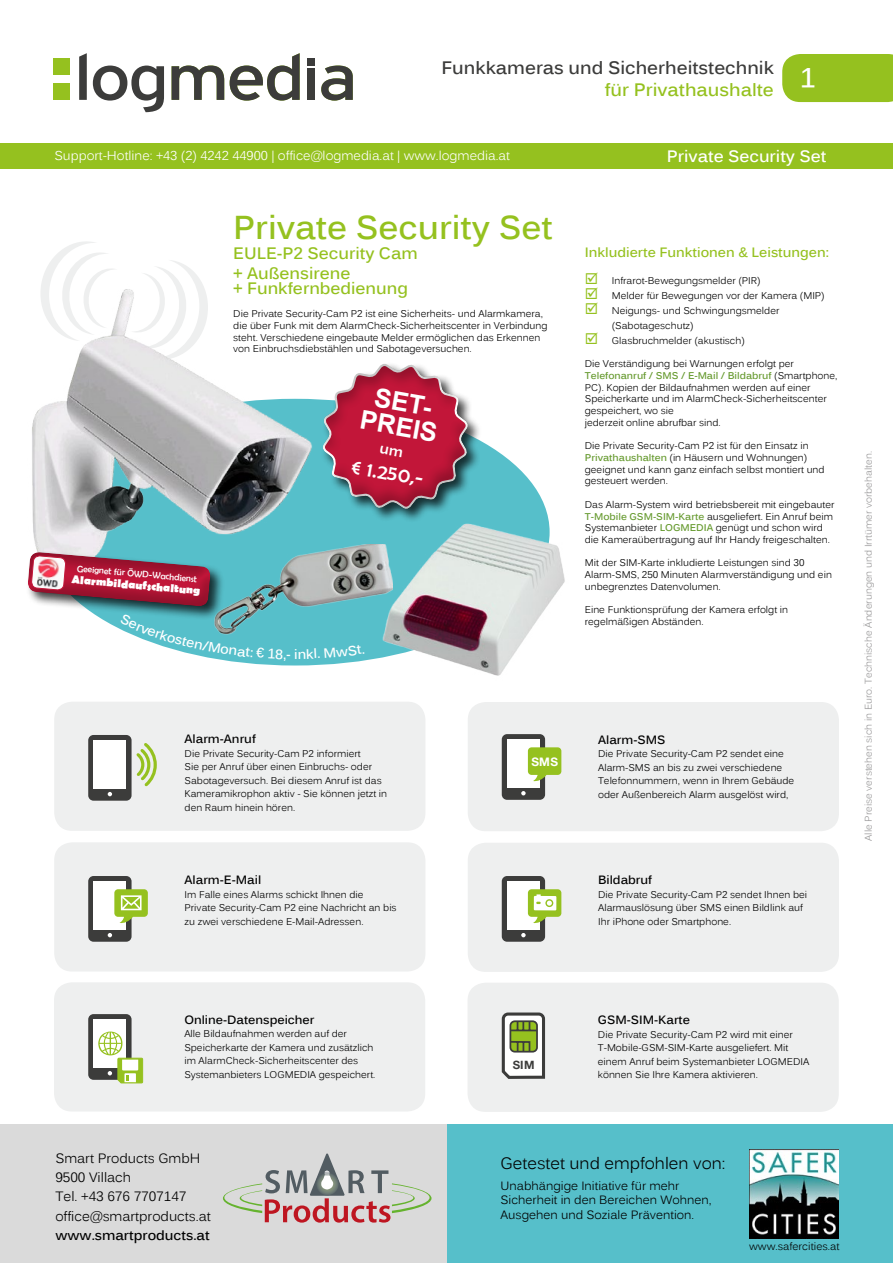
<style>
.page{position:relative;width:893px;height:1263px;background:#fff}
.page>*{position:absolute;margin:0;border:0;box-sizing:border-box;transform-origin:0 0}
.t1{font:700 33px "Kalinga";color:#95c11f}
.t2{font:700 27px "Kalinga";color:#fff}
.t3{font:700 25.95px "Arial";color:#fff}
.t4{font:20.55px "Berlin Sans FB";color:#fff}
.t5{font:700 18px "Kalinga";color:#3c3c3b}
.t6{font:700 18px "Kalinga";color:#95c11f}
.t7{font:700 16.5px "Kalinga";color:#95c11f}
.t8{font:16.5px "Kalinga";color:#000}
.t9{font:700 16.5px "Kalinga";color:#fff}
.t10{font:13.5px "Kalinga";color:#000}
.t11{font:700 13.5px "Kalinga";color:#95c11f}
.t12{font:700 13.5px "Kalinga";color:#000}
.t13{font:12.75px "Kalinga";color:#fff}
.t14{font:12px/14.4px "Kalinga";color:#000}
.t15{font:700 12px "Kalinga";color:#000}
.t16{font:700 11.85px "Helvetica Neue CE";color:#fff}
.t17{font:700 11.55px "Berlin Sans FB";color:#fff}
.t18{font:700 11.55px "Helvetica Neue CE";color:#3c3c3b}
.t19{font:10.5px "Kalinga";color:#000}
.t20{font:9.75px/11.7px "Kalinga";color:#000}
.t21{font:9.75px "Kalinga";color:#9a999a}
.t22{font:9.3px "Berlin Sans FB";color:#fff}
.s1{font-weight:700;color:#669a2f}
</style>
<div class="page">
<div style="left:0;top:143px;width:893px;height:26px;background:#95c11f"></div>
<div style="left:53px;top:58px;width:17px;height:17px;background:#95c11f"></div>
<svg style="left:79px;top:53px;width:8px;height:47px"></svg>
<svg style="left:93px;top:66px;width:71px;height:46px"></svg>
<svg style="left:172px;top:66px;width:52px;height:34px"></svg>
<svg style="left:230px;top:53px;width:70px;height:48px"></svg>
<div style="left:308px;top:69px;width:7px;height:31px;background:#3c3c3b"></div>
<svg style="left:321px;top:66px;width:32px;height:35px"></svg>
<div style="left:53px;top:83px;width:17px;height:17px;background:#95c11f"></div>
<div style="left:308px;top:58px;width:7px;height:8px;background:#3c3c3b"></div>
<div style="left:782px;top:54px;width:111px;height:48px;background:#95c11f"></div>
<div style="left:446px;top:1125px;width:447px;height:138px;background:#56bfca"></div>
<img style="left:750px;top:1149px;width:89px;height:89px">
<div style="left:0;top:1125px;width:446px;height:138px;background:#dadada"></div>
<svg style="left:223px;top:1153px;width:208px;height:69px"></svg>
<div style="left:54px;top:702px;width:371px;height:129px;background:#eeefef;border-radius:18px"></div>
<svg style="left:88px;top:735px;width:69px;height:66px"></svg>
<div style="left:468px;top:702px;width:371px;height:129px;background:#eeefef;border-radius:18px"></div>
<svg style="left:502px;top:734px;width:59px;height:66px"></svg>
<div style="left:54px;top:842px;width:371px;height:129px;background:#eeefef;border-radius:18px"></div>
<div style="left:468px;top:843px;width:371px;height:129px;background:#eeefef;border-radius:18px"></div>
<svg style="left:88px;top:876px;width:60px;height:66px"></svg>
<svg style="left:502px;top:876px;width:59px;height:66px"></svg>
<div style="left:54px;top:982px;width:371px;height:129px;background:#eeefef;border-radius:18px"></div>
<div style="left:468px;top:983px;width:371px;height:129px;background:#eeefef;border-radius:18px"></div>
<svg style="left:88px;top:1014px;width:55px;height:70px"></svg>
<svg style="left:501px;top:1012px;width:45px;height:67px;background:#acb497"></svg>
<svg style="left:42px;top:241px;width:72px;height:42px"></svg>
<svg style="left:144px;top:260px;width:58px;height:23px"></svg>
<div style="left:40px;top:399px;width:510px;height:266px;background:#56bfca;border-radius:50%"></div>
<img style="left:364px;top:544px;width:16px;height:54px">
<img style="left:380px;top:519px;width:185px;height:157px">
<img style="left:32px;top:283px;width:264px;height:257px">
<svg style="left:296px;top:364px;width:199px;height:160px"></svg>
<svg style="left:28px;top:540px;width:336px;height:121px"></svg>
<p class="t5" style="left:442px;top:56px;width:334px">Funkkameras und Sicherheitstechnik</p>
<p class="t6" style="left:605px;top:78px;width:171px">für Privathaushalte</p>
<p class="t2" style="left:800px;top:60px;width:17px">1</p>
<p class="t13" style="left:54px;top:148px;width:457px">Support-Hotline: +43 (2) 4242 44900 | office@logmedia.at | www.logmedia.at</p>
<p class="t9" style="left:667px;top:146px;width:161px">Private Security Set</p>
<p class="t22" style="left:78px;top:563px;width:122px;rotate:5deg">Geeignet für ÖWD-Wachdienst</p>
<p class="t17" style="left:72px;top:573px;width:130px;rotate:5deg">Alarmbildaufschaltung</p>
<p class="t1" style="left:233px;top:206px;width:321px">Private Security Set</p>
<p class="t7" style="left:233px;top:242px;width:186px">EULE-P2 Security Cam</p>
<p class="t7" style="left:233px;top:262px;width:119px">+ Außensirene</p>
<p class="t7" style="left:233px;top:277px;width:176px">+ Funkfernbedienung</p>
<p class="t20" style="left:233px;top:309px;width:316px">Die Private Security-Cam P2 ist eine Sicherheits- und Alarmkamera, die über Funk mit dem AlarmCheck-Sicherheitscenter in Verbindung steht. Verschiedene eingebaute Melder ermöglichen das Erkennen von Einbruchsdiebstählen und Sabotageversuchen.</p>
<p class="t3" style="left:378px;top:380px;width:64px;rotate:10deg">SET-</p>
<p class="t3" style="left:363px;top:402px;width:79px;rotate:10deg">PREIS</p>
<p class="t4" style="left:354px;top:455px;width:74px;rotate:10deg">€ 1.250,-</p>
<p class="t11" style="left:585px;top:243px;width:246px">Inkludierte Funktionen &amp; Leistungen:</p>
<p class="t20" style="left:612px;top:276px;width:150px">Infrarot-Bewegungsmelder (PIR)</p>
<p class="t20" style="left:612px;top:291px;width:214px">Melder für Bewegungen vor der Kamera (MIP)</p>
<p class="t20" style="left:612px;top:304px;width:169px;line-height:15px">Neigungs- und Schwingungsmelder (Sabotageschutz)</p>
<p class="t20" style="left:612px;top:336px;width:135px">Glasbruchmelder (akustisch)</p>
<p class="t20" style="left:585px;top:359px;width:254px">Die Verständigung bei Warnungen erfolgt per<br><span class="s1">Telefonanruf / SMS / E-Mail / Bildabruf</span> (Smartphone,<br>PC). Kopien der Bildaufnahmen werden auf einer</p>
<p class="t20" style="left:585px;top:394px;width:243px">Speicherkarte und im AlarmCheck-Sicherheitscenter gespeichert, wo sie</p>
<p class="t20" style="left:585px;top:417px;width:137px">jederzeit online abrufbar sind.</p>
<p class="t20" style="left:585px;top:441px;width:241px">Die Private Security-Cam P2 ist für den Einsatz in <span class="s1">Privathaushalten</span> (in Häusern und Wohnungen) geeignet und kann ganz einfach selbst montiert und gesteuert werden.</p>
<p class="t20" style="left:585px;top:499px;width:251px">Das Alarm-System wird betriebsbereit mit eingebauter <span class="s1">T-Mobile GSM-SIM-Karte</span> ausgeliefert. Ein Anruf beim Systemanbieter <span class="s1">LOGMEDIA</span> genügt und schon wird die Kameraübertragung auf Ihr Handy freigeschalten.</p>
<p class="t20" style="left:585px;top:558px;width:249px">Mit der SIM-Karte inkludierte Leistungen sind 30<br>Alarm-SMS, 250 Minuten Alarmverständigung und ein unbegrenztes Datenvolumen.</p>
<p class="t20" style="left:585px;top:605px;width:205px">Eine Funktionsprüfung der Kamera erfolgt in</p>
<p class="t20" style="left:585px;top:616px;width:120px">regelmäßigen Abständen.</p>
<p class="t15" style="left:185px;top:731px;width:73px">Alarm-Anruf</p>
<p class="t20" style="left:185px;top:747px;width:204px;line-height:13.5px">Die Private Security-Cam P2 informiert<br>Sie per Anruf über einen Einbruchs- oder Sabotageversuch. Bei diesem Anruf ist das Kameramikrophon aktiv - Sie können jetzt in den Raum hinein hören.</p>
<p class="t15" style="left:185px;top:872px;width:78px">Alarm-E-Mail</p>
<p class="t20" style="left:185px;top:888px;width:214px;line-height:13.5px">Im Falle eines Alarms schickt Ihnen die<br>Private Security-Cam P2 eine Nachricht an bis zu zwei verschiedene E-Mail-Adressen.</p>
<p class="t16" style="left:531px;top:754px;width:28px">SMS</p>
<p class="t15" style="left:598px;top:731px;width:69px">Alarm-SMS</p>
<p class="t20" style="left:598px;top:748px;width:198px;line-height:13.5px">Die Private Security-Cam P2 sendet eine Alarm-SMS an bis zu zwei verschiedene Telefonnummern, wenn in Ihrem Gebäude oder Außenbereich Alarm ausgelöst wird,</p>
<p class="t15" style="left:598px;top:872px;width:56px">Bildabruf</p>
<p class="t20" style="left:598px;top:889px;width:211px;line-height:13.5px">Die Private Security-Cam P2 sendet Ihnen bei<br>Alarmauslösung über SMS einen Bildlink auf<br>Ihr iPhone oder Smartphone.</p>
<p class="t21" style="left:862px;top:841px;width:391px;rotate:-90deg">Alle Preise verstehen sich in Euro. Technische Änderungen und Irrtümer vorbehalten.</p>
<p class="t15" style="left:184px;top:1012px;width:132px">Online-Datenspeicher</p>
<p class="t20" style="left:184px;top:1028px;width:191px;line-height:13.5px">Alle Bildaufnahmen werden auf der<br>Speicherkarte der Kamera und zusätzlich</p>
<p class="t20" style="left:184px;top:1056px;width:175px">im AlarmCheck-Sicherheitscenter des</p>
<p class="t20" style="left:184px;top:1070px;width:192px">Systemanbieters LOGMEDIA gespeichert.</p>
<p class="t10" style="left:55px;top:1149px;width:146px">Smart Products GmbH</p>
<p class="t10" style="left:55px;top:1169px;width:77px">9500 Villach</p>
<p class="t10" style="left:55px;top:1188px;width:133px">Tel. +43 676 7707147</p>
<p class="t10" style="left:55px;top:1207px;width:157px">office@smartproducts.at</p>
<p class="t12" style="left:55px;top:1226px;width:156px">www.smartproducts.at</p>
<p class="t18" style="left:513px;top:1058px;width:23px">SIM</p>
<p class="t15" style="left:598px;top:1012px;width:94px">GSM-SIM-Karte</p>
<p class="t20" style="left:598px;top:1028px;width:196px;line-height:13.5px">Die Private Security-Cam P2 wird mit einer<br>T-Mobile-GSM-SIM-Karte ausgeliefert. Mit</p>
<p class="t20" style="left:598px;top:1056px;width:213px">einem Anruf beim Systemanbieter LOGMEDIA</p>
<p class="t20" style="left:598px;top:1070px;width:162px">können Sie Ihre Kamera aktivieren.</p>
<p class="t8" style="left:500px;top:1152px;width:226px">Getestet und empfohlen von:</p>
<p class="t14" style="left:500px;top:1179px;width:212px">Unabhängige Initiative für mehr<br>Sicherheit in den Bereichen Wohnen,<br>Ausgehen und Soziale Prävention.</p>
<p class="t19" style="left:749px;top:1239px;width:92px">www.safercities.at</p>
</div>
